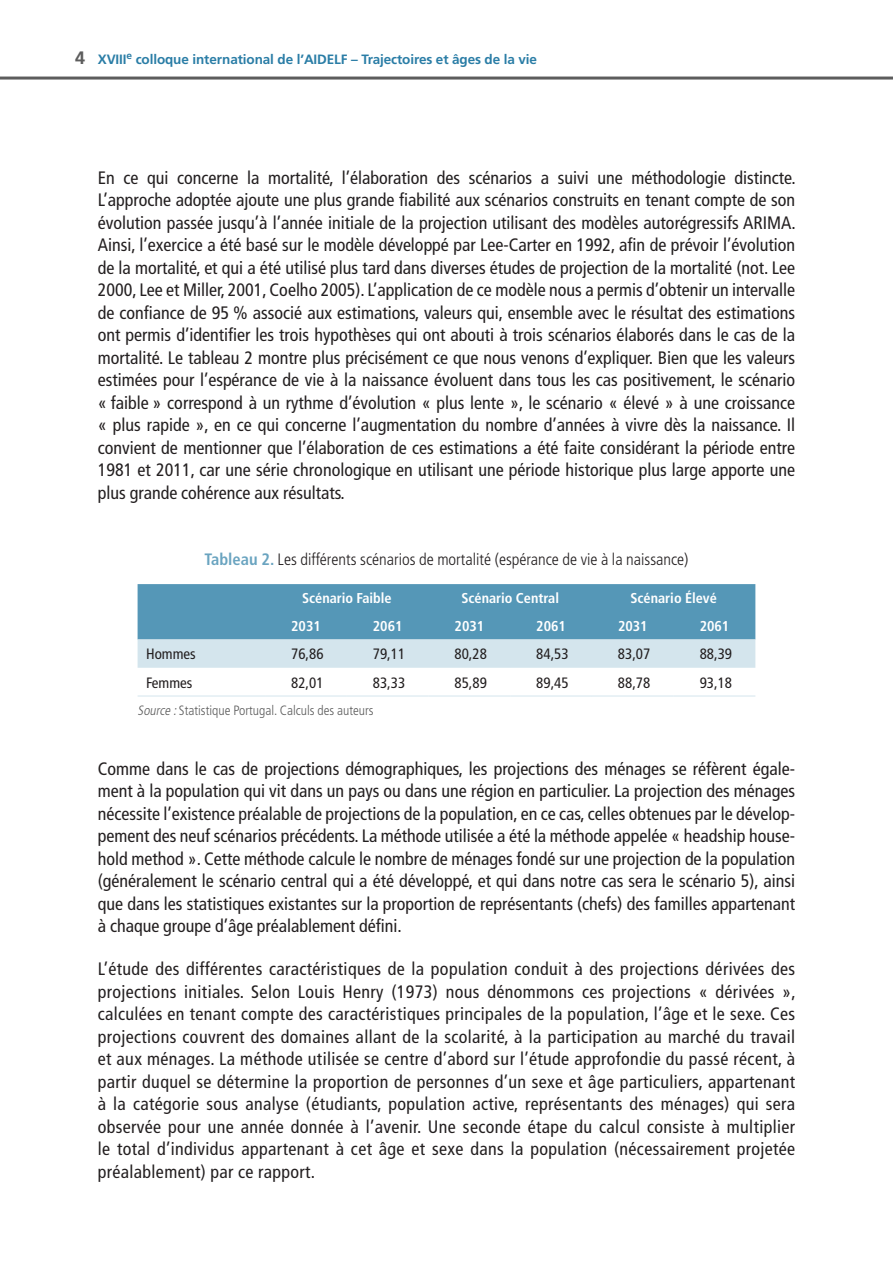
<style>
.page{position:relative;width:893px;height:1263px;background:#fff}
.page>*{position:absolute;margin:0;border:0;box-sizing:border-box;transform-origin:0 0}
.Texte_courant{font:condensed 18px/22.5px "Frutiger LT Std";color:#231f20;text-align:justify}
.Tab_Fig_Titre{font:300 condensed 16.5px "Frutiger LT Std";color:#231f20}
.Tab_Texte{font:condensed 15px "Frutiger LT Std";color:#231f20}
.Tab_Tétière{font:700 condensed 14.25px "Frutiger LT Std";color:#fff}
.t1{font:700 13.5px "Frutiger LT Std";letter-spacing:-.01em;color:#2a7da6}
.Tab_Source{font:300 condensed 13.5px "Frutiger LT Std";color:#5d5d5d}
.s1{font-size:18px;color:#5d5d5d}
.s2{font-weight:700;color:#6aa4c0}
.s3{font-style:italic}
</style>
<div class="page">
<hr style="left:0;top:77px;width:893px;height:3px;background:#5d5d5d">
<svg style="left:138px;top:584px;width:617px;height:84px;background:#80b1c9"></svg>
<hr style="left:138px;top:696px;width:127px;height:1px;background:#d4e5ed">
<hr style="left:265px;top:696px;width:82px;height:1px;background:#d4e5ed">
<hr style="left:347px;top:696px;width:82px;height:1px;background:#d4e5ed">
<hr style="left:429px;top:696px;width:81px;height:1px;background:#d4e5ed">
<hr style="left:510px;top:696px;width:82px;height:1px;background:#d4e5ed">
<hr style="left:592px;top:696px;width:82px;height:1px;background:#d4e5ed">
<hr style="left:674px;top:696px;width:81px;height:1px;background:#d4e5ed">
<p class="t1" style="left:75px;top:51px;width:463px"><span class="s1">4</span> XVIII<sup>e</sup> colloque international de l’AIDELF – Trajectoires et âges de la vie</p>
<p class="Texte_courant" style="left:98px;top:166px;width:700px">En ce qui concerne la mortalité, l’élaboration des scénarios a suivi une méthodologie distincte.<br>L’approche adoptée ajoute une plus grande fiabilité aux scénarios construits en tenant compte de son évolution passée jusqu’à l’année initiale de la projection utilisant des modèles autorégressifs ARIMA.<br>Ainsi, l’exercice a été basé sur le modèle développé par Lee-Carter en 1992, afin de prévoir l’évolution de la mortalité, et qui a été utilisé plus tard dans diverses études de projection de la mortalité (not. Lee 2000, Lee et Miller, 2001, Coelho 2005). L’application de ce modèle nous a permis d’obtenir un intervalle de confiance de 95 % associé aux estimations, valeurs qui, ensemble avec le résultat des estimations ont permis d’identifier les trois hypothèses qui ont abouti à trois scénarios élaborés dans le cas de la mortalité. Le tableau 2 montre plus précisément ce que nous venons d’expliquer. Bien que les valeurs estimées pour l’espérance de vie à la naissance évoluent dans tous les cas positivement, le scénario « faible » correspond à un rythme d’évolution « plus lente », le scénario « élevé » à une croissance « plus rapide », en ce qui concerne l’augmentation du nombre d’années à vivre dès la naissance. Il convient de mentionner que l’élaboration de ces estimations a été faite considérant la période entre 1981 et 2011, car une série chronologique en utilisant une période historique plus large apporte une plus grande cohérence aux résultats.</p>
<p class="Tab_Fig_Titre" style="left:204px;top:549px;width:486px"><span class="s2">Tableau 2.</span> Les différents scénarios de mortalité (espérance de vie à la naissance)</p>
<p class="Tab_Tétière" style="left:302px;top:590px;width:91px">Scénario Faible</p>
<p class="Tab_Tétière" style="left:461px;top:590px;width:99px">Scénario Central</p>
<p class="Tab_Tétière" style="left:630px;top:590px;width:88px">Scénario Élevé</p>
<p class="Tab_Tétière" style="left:291px;top:618px;width:31px">2031</p>
<p class="Tab_Tétière" style="left:373px;top:618px;width:31px">2061</p>
<p class="Tab_Tétière" style="left:455px;top:618px;width:31px">2031</p>
<p class="Tab_Tétière" style="left:536px;top:618px;width:31px">2061</p>
<p class="Tab_Tétière" style="left:618px;top:618px;width:31px">2031</p>
<p class="Tab_Tétière" style="left:700px;top:618px;width:31px">2061</p>
<p class="Tab_Texte" style="left:146px;top:645px;width:51px">Hommes</p>
<p class="Tab_Texte" style="left:291px;top:645px;width:34px">76,86</p>
<p class="Tab_Texte" style="left:373px;top:645px;width:34px">79,11</p>
<p class="Tab_Texte" style="left:455px;top:645px;width:34px">80,28</p>
<p class="Tab_Texte" style="left:536px;top:645px;width:34px">84,53</p>
<p class="Tab_Texte" style="left:618px;top:645px;width:34px">83,07</p>
<p class="Tab_Texte" style="left:700px;top:645px;width:34px">88,39</p>
<p class="Tab_Texte" style="left:146px;top:673px;width:48px">Femmes</p>
<p class="Tab_Texte" style="left:291px;top:673px;width:34px">82,01</p>
<p class="Tab_Texte" style="left:373px;top:673px;width:34px">83,33</p>
<p class="Tab_Texte" style="left:455px;top:673px;width:34px">85,89</p>
<p class="Tab_Texte" style="left:536px;top:673px;width:34px">89,45</p>
<p class="Tab_Texte" style="left:618px;top:673px;width:34px">88,78</p>
<p class="Tab_Texte" style="left:700px;top:673px;width:34px">93,18</p>
<p class="Tab_Source" style="left:138px;top:702px;width:238px"><span class="s3">Source:</span>Statistique Portugal. Calculs des auteurs</p>
<p class="Texte_courant" style="left:98px;top:757px;width:699px">Comme dans le cas de projections démographiques, les projections des ménages se réfèrent égale&shy;ment à la population qui vit dans un pays ou dans une région en particulier. La projection des ménages nécessite l’existence préalable de projections de la population, en ce cas, celles obtenues par le dévelop&shy;pement des neuf scénarios précédents. La méthode utilisée a été la méthode appelée « headship house&shy;hold method ». Cette méthode calcule le nombre de ménages fondé sur une projection de la population (généralement le scénario central qui a été développé, et qui dans notre cas sera le scénario 5), ainsi que dans les statistiques existantes sur la proportion de représentants (chefs) des familles appartenant à chaque groupe d’âge préalablement défini.</p>
<p class="Texte_courant" style="left:98px;top:958px;width:700px">L’étude des différentes caractéristiques de la population conduit à des projections dérivées des projections initiales. Selon Louis Henry (1973) nous dénommons ces projections « dérivées », calculées en tenant compte des caractéristiques principales de la population, l’âge et le sexe. Ces projections couvrent des domaines allant de la scolarité, à la participation au marché du travail et aux ménages. La méthode utilisée se centre d’abord sur l’étude approfondie du passé récent, à partir duquel se détermine la proportion de personnes d’un sexe et âge particuliers, appartenant à la catégorie sous analyse (étudiants, population active, représentants des ménages) qui sera observée pour une année donnée à l’avenir. Une seconde étape du calcul consiste à multiplier le total d’individus appartenant à cet âge et sexe dans la population (nécessairement projetée préalablement) par ce rapport.</p>
</div>
